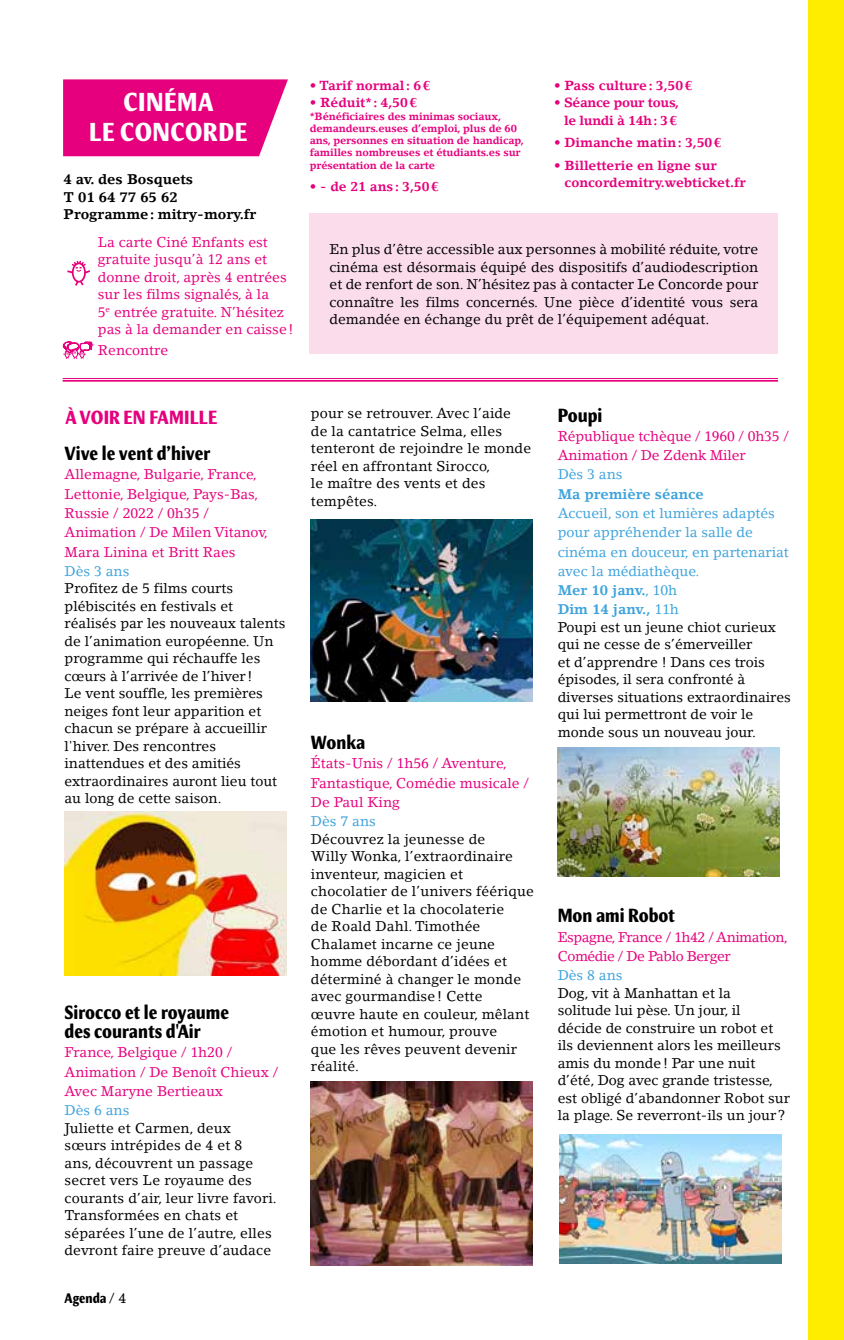
<style>
.page{position:relative;width:844px;height:1340px;background:#fff}
.page>*{position:absolute;margin:0;border:0;box-sizing:border-box;transform-origin:0 0}
.t1{font:700 condensed 26.25px/29.8px "Meadow Pro";letter-spacing:.02em;color:#fff;text-align:center}
.t2{font:700 condensed 19.25px/19.2px "Meadow Pro";color:#000}
.t3{font:700 condensed 19.25px "Meadow Pro";letter-spacing:.01em;color:#e6007d}
.t4{font:14px/17.5px "Lino Letter";color:#000}
.t5{font:14px/19.2px "Lino Letter";color:#e6007d}
.t6{font:14px/19.2px "Lino Letter";color:#3ea3dc}
.t7{font:14px/19.2px "Lino Letter";letter-spacing:-.03em;color:#e6007d}
.t8{font:700 14px/17.5px "Lino Letter";color:#000}
.t9{font:700 14px "Lino Letter";color:#3ea3dc}
.t10{font:700 condensed 14px "Meadow Pro";color:#000}
.t11{font:700 13.12px/17.5px "Lino Letter";color:#e6007d}
.t12{font:700 13.12px/17.5px "Lino Letter";letter-spacing:-.02em;color:#e6007d;text-align:right}
.t13{font:700 10.5px/12.2px "Lino Letter";letter-spacing:-.01em;color:#e6007d}
.s1{font-weight:700}
.s2{font-family:"Lino Letter";font-weight:400;font-stretch:normal}
</style>
<div class="page">
<img style="left:311px;top:520px;width:221px;height:181px">
<img style="left:311px;top:1081px;width:221px;height:184px">
<svg style="left:63px;top:79px;width:225px;height:77px;background:#e71186"></svg>
<svg style="left:67px;top:260px;width:23px;height:26px"></svg>
<hr style="left:63px;top:378px;width:714px;height:1px;background:#e6007d">
<hr style="left:63px;top:380px;width:714px;height:1px;background:#e6007d">
<svg style="left:63px;top:341px;width:29px;height:18px"></svg>
<img style="left:64px;top:811px;width:222px;height:164px">
<div style="left:309px;top:213px;width:468px;height:141px;background:#fadceb"></div>
<img style="left:557px;top:748px;width:222px;height:129px">
<img style="left:559px;top:1134px;width:221px;height:129px">
<div style="left:807px;top:0;width:36px;height:1339px;background:#ffed00"></div>
<h1 class="t1" style="left:89px;top:87px;width:159px">CINÉMA<br>LE CONCORDE</h1>
<p class="t8" style="left:63px;top:171px;width:194px">4 av. des Bosquets<br>T 01 64 77 65 62<br>Programme: mitry-mory.fr</p>
<p class="t5" style="left:98px;top:233px;width:197px;line-height:17.5px">La carte Ciné Enfants est gratuite jusqu’à 12 ans et donne droit, après 4 entrées sur les films signalés, à la<br>5<sup>e</sup> entrée gratuite. N’hésitez pas à la demander en caisse!</p>
<p class="t5" style="left:98px;top:340px;width:72px">Rencontre</p>
<p class="t11" style="left:309px;top:76px;width:122px">• Tarif normal: 6€</p>
<p class="t11" style="left:309px;top:94px;width:109px">• Réduit* : 4,50€</p>
<p class="t13" style="left:309px;top:110px;width:215px">*Bénéficiaires des minimas sociaux, demandeurs.euses d’emploi, plus de 60 ans, personnes en situation de handicap, familles nombreuses et étudiants.es sur présentation de la carte</p>
<p class="t11" style="left:309px;top:178px;width:131px">• - de 21 ans: 3,50€</p>
<p class="t11" style="left:554px;top:76px;width:140px">• Pass culture: 3,50€</p>
<p class="t12" style="left:554px;top:94px;width:126px">• Séance pour tous, le lundi à 14h: 3€</p>
<p class="t11" style="left:554px;top:134px;width:169px">• Dimanche matin: 3,50€</p>
<p class="t11" style="left:564px;top:156px;width:183px;text-indent:-10px">• Billetterie en ligne sur concordemitry.webticket.fr</p>
<p class="t4" style="left:329px;top:240px;width:430px;text-align:justify">En plus d’être accessible aux personnes à mobilité réduite, votre cinéma est désormais équipé des dispositifs d’audiodescription et de renfort de son. N’hésitez pas à contacter Le Concorde pour connaître les films concernés. Une pièce d’identité vous sera demandée en échange du prêt de l’équipement adéquat.</p>
<h2 class="t3" style="left:65px;top:406px;width:153px">À VOIR EN FAMILLE</h2>
<h2 class="t2" style="left:557px;top:405px;width:46px">Poupi</h2>
<p class="t5" style="left:557px;top:426px;width:232px">République tchèque / 1960 / 0h35 /<br>Animation / De Zdenk Miler</p>
<p class="t6" style="left:557px;top:465px;width:66px">Dès 3 ans</p>
<p class="t9" style="left:557px;top:485px;width:147px">Ma première séance</p>
<p class="t6" style="left:557px;top:503px;width:232px">Accueil, son et lumières adaptés pour appréhender la salle de cinéma en douceur, en partenariat avec la médiathèque.<br><span class="s1">Mer 10 janv.</span>, 10h<br><span class="s1">Dim 14 janv.,</span> 11h</p>
<p class="t4" style="left:557px;top:618px;width:235px">Poupi est un jeune chiot curieux qui ne cesse de s’émerveiller<br>et d’apprendre ! Dans ces trois épisodes, il sera confronté à diverses situations extraordinaires qui lui permettront de voir le monde sous un nouveau jour.</p>
<p class="t4" style="left:311px;top:404px;width:221px">pour se retrouver. Avec l’aide<br>de la cantatrice Selma, elles tenteront de rejoindre le monde réel en affrontant Sirocco,<br>le maître des vents et des tempêtes.</p>
<h2 class="t2" style="left:64px;top:444px;width:147px">Vive le vent d’hiver</h2>
<p class="t5" style="left:64px;top:465px;width:205px">Allemagne, Bulgarie, France,<br>Lettonie, Belgique, Pays-Bas,<br>Russie / 2022 / 0h35 /<br>Animation / De Milen Vitanov,<br>Mara Linina et Britt Raes</p>
<p class="t6" style="left:64px;top:561px;width:66px">Dès 3 ans</p>
<p class="t4" style="left:64px;top:579px;width:222px">Profitez de 5 films courts plébiscités en festivals et réalisés par les nouveaux talents de l’animation européenne. Un programme qui réchauffe les cœurs à l’arrivée de l’hiver !<br>Le vent souffle, les premières neiges font leur apparition et chacun se prépare à accueillir l'hiver. Des rencontres inattendues et des amitiés extraordinaires auront lieu tout au long de cette saison.</p>
<h2 class="t2" style="left:311px;top:733px;width:56px">Wonka</h2>
<p class="t5" style="left:311px;top:753px;width:219px">États-Unis / 1h56 / Aventure,<br>Fantastique, Comédie musicale /<br>De Paul King</p>
<p class="t6" style="left:311px;top:811px;width:66px">Dès 7 ans</p>
<p class="t4" style="left:311px;top:830px;width:224px">Découvrez la jeunesse de<br>Willy Wonka, l’extraordinaire inventeur, magicien et chocolatier de l’univers féérique de Charlie et la chocolaterie<br>de Roald Dahl. Timothée<br>Chalamet incarne ce jeune homme débordant d’idées et déterminé à changer le monde avec gourmandise ! Cette<br>œuvre haute en couleur, mêlant émotion et humour, prouve<br>que les rêves peuvent devenir réalité.</p>
<h2 class="t2" style="left:557px;top:906px;width:119px">Mon ami Robot</h2>
<p class="t7" style="left:557px;top:927px;width:232px">Espagne, France / 1h42 / Animation,<br>Comédie / De Pablo Berger</p>
<p class="t6" style="left:557px;top:965px;width:66px">Dès 8 ans</p>
<p class="t4" style="left:557px;top:984px;width:234px">Dog, vit à Manhattan et la<br>solitude lui pèse. Un jour, il<br>décide de construire un robot et ils deviennent alors les meilleurs amis du monde! Par une nuit d’été, Dog avec grande tristesse, est obligé d’abandonner Robot sur la plage. Se reverront-ils un jour?</p>
<h2 class="t2" style="left:64px;top:1002px;width:166px">Sirocco et le royaume des courants d'Air</h2>
<p class="t5" style="left:64px;top:1042px;width:215px">France, Belgique / 1h20 /<br>Animation / De Benoît Chieux /<br>Avec Maryne Bertieaux</p>
<p class="t6" style="left:64px;top:1100px;width:66px">Dès 6 ans</p>
<p class="t4" style="left:64px;top:1118px;width:214px">Juliette et Carmen, deux<br>sœurs intrépides de 4 et 8<br>ans, découvrent un passage secret vers Le royaume des courants d’air, leur livre favori.<br>Transformées en chats et séparées l’une de l’autre, elles devront faire preuve d’audace</p>
<p class="t10" style="left:64px;top:1290px;width:63px">Agenda <span class="s2">/ 4</span></p>
</div>
